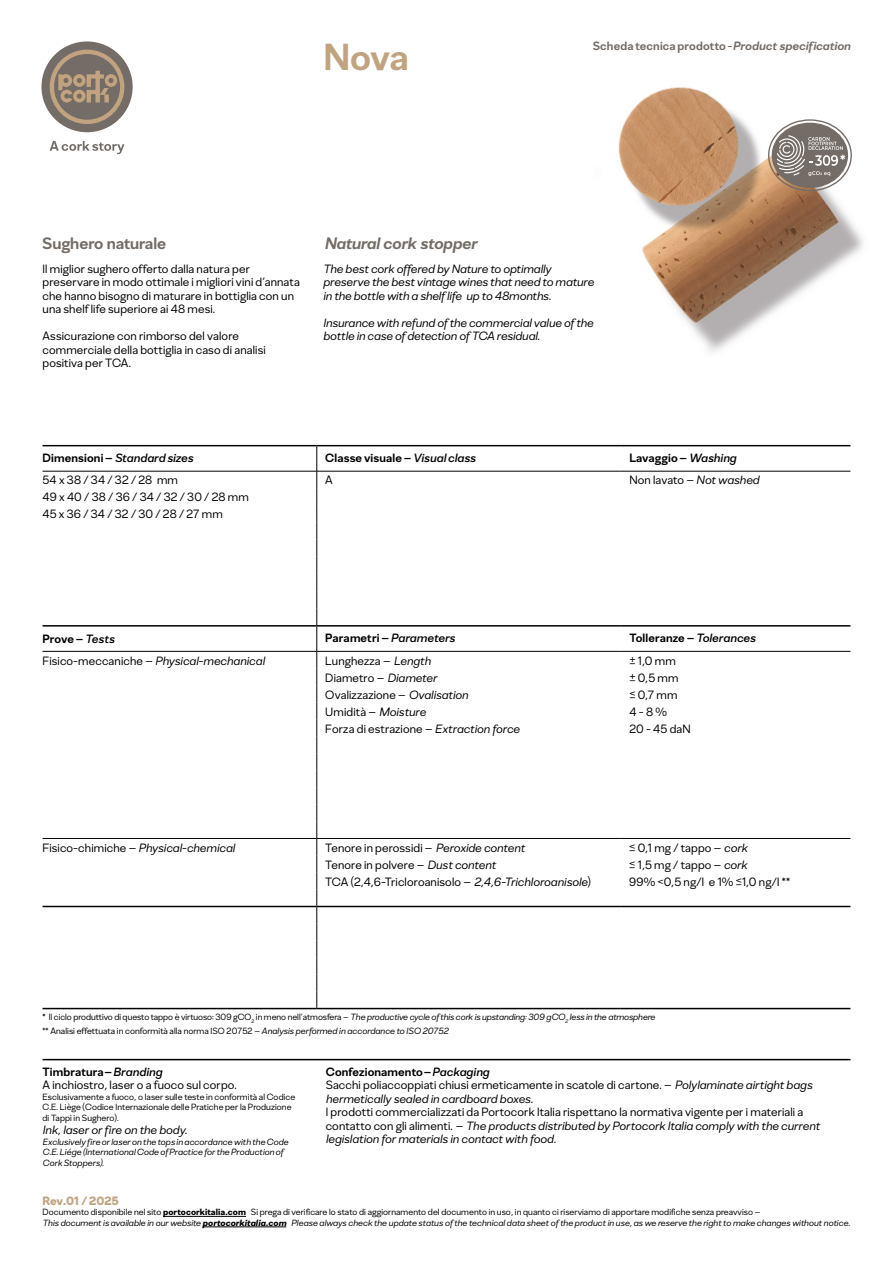
<style>
.page{position:relative;width:893px;height:1263px;background:#fff}
.page>*{position:absolute;margin:0;border:0;box-sizing:border-box;transform-origin:0 0}
.t1{font:700 37.5px "Amorim Sans";color:#c1a37f}
.t2{font:italic 700 16.5px "Amorim Sans";color:#746c66}
.t3{font:700 16.5px "Amorim Sans";color:#746c66}
.t4{font:12px/13.5px "Amorim Sans";letter-spacing:.015em;color:#000}
.t5{font:italic 12px/13.5px "Amorim Sans";letter-spacing:.005em;color:#000}
.t6{font:700 12px "Amorim Sans";letter-spacing:.01em;color:#000}
.t7{font:700 12px "Amorim Sans";letter-spacing:.01em;color:#746c66}
.t8{font:italic 500 12px "Amorim Sans";letter-spacing:.005em;color:#000}
.t9{font:900 12px "Amorim Sans";color:#c1a37f}
.t10{font:italic 9px/10.5px "Amorim Sans";letter-spacing:.01em;color:#000}
.t11{font:9px/10.5px "Amorim Sans";letter-spacing:.01em;color:#000}
.s1{font-weight:500;font-style:italic}
.s2{font-style:italic}
.s3{font-weight:700;font-style:normal}
.s4{font-style:normal}
.s5{font-weight:500}
.s6{font-weight:700}
.s7{font-weight:900;font-style:normal}
.s8{font-weight:900}
</style>
<div class="page">
<img style="left:618px;top:87px;width:245px;height:265px">
<hr style="left:163px;top:1216px;width:83px;height:1px;background:#000">
<hr style="left:202px;top:1226px;width:84px;height:1px;background:#000">
<hr style="left:43px;top:445px;width:274px;height:1px;background:#000">
<hr style="left:317px;top:445px;width:304px;height:1px;background:#000">
<hr style="left:621px;top:445px;width:229px;height:1px;background:#000">
<svg style="left:317px;top:446px;width:1px;height:562px"></svg>
<hr style="left:43px;top:906px;width:274px;height:1px;background:#000">
<hr style="left:317px;top:906px;width:304px;height:1px;background:#000">
<hr style="left:43px;top:1008px;width:274px;height:1px;background:#000">
<hr style="left:317px;top:1008px;width:304px;height:1px;background:#000">
<hr style="left:621px;top:906px;width:229px;height:1px;background:#000">
<hr style="left:621px;top:1008px;width:229px;height:1px;background:#000">
<hr style="left:43px;top:625px;width:274px;height:2px;background:#000">
<hr style="left:317px;top:625px;width:304px;height:2px;background:#000">
<hr style="left:621px;top:625px;width:229px;height:2px;background:#000">
<hr style="left:43px;top:651px;width:274px;height:1px;background:#000">
<hr style="left:317px;top:651px;width:304px;height:1px;background:#000">
<hr style="left:621px;top:651px;width:229px;height:1px;background:#000">
<hr style="left:43px;top:838px;width:274px;height:1px;background:#000">
<hr style="left:317px;top:838px;width:304px;height:1px;background:#000">
<hr style="left:621px;top:838px;width:229px;height:1px;background:#000">
<hr style="left:43px;top:471px;width:274px;height:1px;background:#000">
<hr style="left:317px;top:471px;width:304px;height:1px;background:#000">
<hr style="left:621px;top:471px;width:229px;height:1px;background:#000">
<hr style="left:43px;top:1059px;width:807px;height:1px;background:#000">
<div style="left:41px;top:41px;width:92px;height:91px;background:#746c66;border-radius:50%"></div>
<svg style="left:50px;top:50px;width:74px;height:74px"></svg>
<svg style="left:50px;top:141px;width:74px;height:13px"></svg>
<svg style="left:768px;top:119px;width:84px;height:72px"></svg>
<h1 class="t1" style="left:323px;top:33px;width:87px">Nova</h1>
<p class="t7" style="left:593px;top:39px;width:259px">Scheda tecnica prodotto <span class="s1">-</span> <span class="s2">Product specification</span></p>
<h2 class="t3" style="left:42px;top:233px;width:125px">Sughero naturale</h2>
<p class="t4" style="left:43px;top:261px;width:259px">Il miglior sughero offerto dalla natura per preservare in modo ottimale i migliori vini d’annata che hanno bisogno di maturare in bottiglia con un una shelf life superiore ai 48 mesi.</p>
<p class="t4" style="left:43px;top:329px;width:225px">Assicurazione con rimborso del valore commerciale della bottiglia in caso di analisi positiva per TCA.</p>
<h2 class="t2" style="left:324px;top:233px;width:154px">Natural cork stopper</h2>
<p class="t5" style="left:323px;top:261px;width:272px">The best cork offered by Nature to optimally preserve the best vintage wines that need to mature in the bottle with a shelf life up to 48months.</p>
<p class="t5" style="left:323px;top:315px;width:272px">Insurance with refund of the commercial value of the bottle in case of detection of TCA residual.</p>
<p class="t8" style="left:43px;top:450px;width:152px"><span class="s3">Dimensioni –</span> Standard sizes</p>
<p class="t6" style="left:325px;top:450px;width:152px">Classe visuale – <span class="s1">Visual class</span></p>
<p class="t6" style="left:629px;top:450px;width:109px">Lavaggio – <span class="s1">Washing</span></p>
<p class="t4" style="left:43px;top:473px;width:137px">54 x 38 / 34 / 32 / 28 mm</p>
<p class="t4" style="left:325px;top:473px;width:9px">A</p>
<p class="t4" style="left:629px;top:473px;width:131px">Non lavato – <span class="s2">Not washed</span></p>
<p class="t4" style="left:43px;top:489px;width:208px;line-height:17px">49 x 40 / 38 / 36 / 34 / 32 / 30 / 28 mm<br>45 x 36 / 34 / 32 / 30 / 28 / 27 mm</p>
<p class="t6" style="left:43px;top:632px;width:73px">Prove – <span class="s1">Tests</span></p>
<p class="t6" style="left:325px;top:630px;width:131px">Parametri – <span class="s1">Parameters</span></p>
<p class="t6" style="left:629px;top:630px;width:128px">Tolleranze – <span class="s1">Tolerances</span></p>
<p class="t5" style="left:43px;top:653px;width:224px"><span class="s4">Fisico-meccaniche –</span> Physical-mechanical</p>
<p class="t4" style="left:325px;top:653px;width:107px">Lunghezza – <span class="s2">Length</span></p>
<p class="t4" style="left:629px;top:653px;width:48px">± 1,0 mm</p>
<p class="t4" style="left:325px;top:670px;width:113px">Diametro – <span class="s2">Diameter</span></p>
<p class="t4" style="left:629px;top:670px;width:51px">± 0,5 mm</p>
<p class="t4" style="left:325px;top:687px;width:144px">Ovalizzazione – <span class="s2">Ovalisation</span></p>
<p class="t4" style="left:629px;top:687px;width:50px">≤ 0,7 mm</p>
<p class="t4" style="left:325px;top:704px;width:102px">Umidità – <span class="s2">Moisture</span></p>
<p class="t4" style="left:629px;top:704px;width:39px">4 - 8 %</p>
<p class="t4" style="left:325px;top:721px;width:196px">Forza di estrazione – <span class="s2">Extraction force</span></p>
<p class="t4" style="left:629px;top:721px;width:63px">20 - 45 daN</p>
<p class="t5" style="left:43px;top:840px;width:194px"><span class="s4">Fisico-chimiche –</span> Physical-chemical</p>
<p class="t4" style="left:325px;top:840px;width:201px">Tenore in perossidi – <span class="s2">Peroxide content</span></p>
<p class="t4" style="left:629px;top:840px;width:120px">≤ 0,1 mg / tappo – <span class="s2">cork</span></p>
<p class="t4" style="left:325px;top:857px;width:172px">Tenore in polvere – <span class="s2">Dust content</span></p>
<p class="t4" style="left:629px;top:857px;width:120px">≤ 1,5 mg / tappo – <span class="s2">cork</span></p>
<p class="t4" style="left:325px;top:874px;width:267px">TCA (2,4,6-Tricloroanisolo – <span class="s2">2,4,6-Trichloroanisole</span>)</p>
<p class="t4" style="left:629px;top:874px;width:162px">99% &lt;0,5 ng/l e 1% ≤1,0 ng/l **</p>
<p class="t11" style="left:43px;top:1009px;width:614px;line-height:14.5px"><span class="s5">*</span> Il ciclo produttivo di questo tappo è virtuoso: 309 gCO<sub>2</sub> in meno nell’atmosfera – <span class="s2">The productive cycle of this cork is upstanding: 309 gCO</span><sub>2</sub> <span class="s2">less in the atmosphere </span>** Analisi effettuata in conformità alla norma ISO 20752 – <span class="s2">Analysis performed in accordance to ISO 20752</span></p>
<p class="t4" style="left:43px;top:1064px;width:196px"><span class="s6">Timbratura –</span> <span class="s1">Branding<br></span>A inchiostro, laser o a fuoco sul corpo.</p>
<p class="t11" style="left:43px;top:1091px;width:254px">Esclusivamente a fuoco, o laser sulle teste in conformità al Codice<br>C.E. Liège (Codice Internazionale delle Pratiche per la Produzione di Tappi in Sughero).</p>
<p class="t5" style="left:43px;top:1123px;width:146px">Ink, laser or fire on the body.</p>
<p class="t10" style="left:43px;top:1136px;width:247px">Exclusively fire or laser on the tops in accordance with the Code<br>C.E. Liége (International Code of Practice for the Production of<br>Cork Stoppers).</p>
<p class="t4" style="left:326px;top:1064px;width:488px"><span class="s6">Confezionamento –</span> <span class="s1">Packaging<br></span>Sacchi poliaccoppiati chiusi ermeticamente in scatole di cartone. – <span class="s2">Polylaminate airtight bags hermetically sealed in cardboard boxes.</span></p>
<p class="t4" style="left:326px;top:1105px;width:495px">I prodotti commercializzati da Portocork Italia rispettano la normativa vigente per i materiali a contatto con gli alimenti. – <span class="s2">The products distributed by Portocork Italia comply with the current legislation for materials in contact with food.</span></p>
<p class="t9" style="left:43px;top:1193px;width:78px">Rev.01 / 2025</p>
<p class="t10" style="left:43px;top:1207px;width:809px"><span class="s4">Documento disponibile nel sito</span> <span class="s7">portocorkitalia.com</span> <span class="s4">Si prega di verificare lo stato di aggiornamento del documento in uso, in quanto ci riserviamo di apportare modifiche senza preavviso –<br></span>This document is available in our website <span class="s8">portocorkitalia.com</span> Please always check the update status of the technical data sheet of the product in use, as we reserve the right to make changes without notice.</p>
</div>
